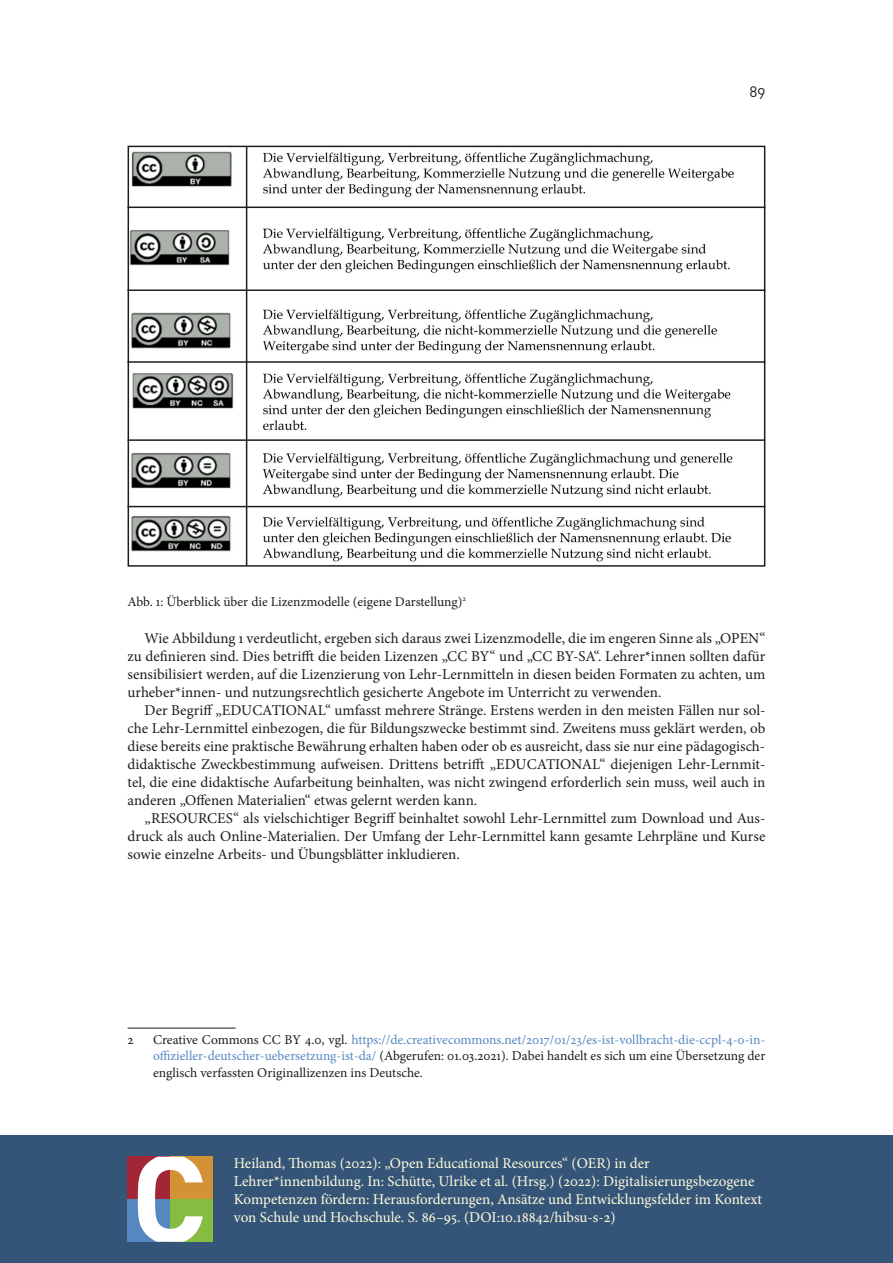
<style>
.page{position:relative;width:893px;height:1263px;background:#fff}
.page>*{position:absolute;margin:0;border:0;box-sizing:border-box;transform-origin:0 0}
.t1{font:15px/18px "Minion Pro";color:#1d1d1b;text-align:justify}
.t2{font:15px/18px "Minion Pro";color:#fffbdc}
.t3{font:15px "DIN Pro";color:#1d1d1b}
.t4{font:13.5px/16.2px "Minion Pro";color:#1d1d1b;text-align:justify}
.s1{color:#5588c1}
</style>
<div class="page">
<div style="left:0;top:1135px;width:893px;height:128px;background:#355578"></div>
<div style="left:170px;top:1199px;width:43px;height:43px;background:#86bd40"></div>
<div style="left:170px;top:1157px;width:43px;height:42px;background:#d39236"></div>
<div style="left:128px;top:1199px;width:42px;height:43px;background:#5588c1"></div>
<div style="left:128px;top:1157px;width:42px;height:42px;background:#a32636"></div>
<svg style="left:138px;top:1157px;width:65px;height:85px"></svg>
<img style="left:131px;top:149px;width:614px;height:415px">
<hr style="left:128px;top:1028px;width:108px;height:1px;background:#1d1d1b">
<div style="left:128px;top:146px;width:637px;height:421px;border:2px solid #1d1d1b"></div>
<hr style="left:246px;top:147px;width:1px;height:419px;background:#1d1d1b">
<hr style="left:128px;top:207px;width:637px;height:1px;background:#1d1d1b">
<hr style="left:128px;top:289px;width:637px;height:2px;background:#1d1d1b">
<hr style="left:128px;top:361px;width:637px;height:2px;background:#1d1d1b">
<hr style="left:128px;top:439px;width:637px;height:2px;background:#1d1d1b">
<hr style="left:128px;top:506px;width:637px;height:1px;background:#1d1d1b">
<p class="t3" style="left:749px;top:79px;width:17px">89</p>
<p class="t4" style="left:128px;top:593px;width:340px">Abb. 1: Überblick über die Lizenzmodelle (eigene Darstellung)<sup>2</sup></p>
<p class="t1" style="left:128px;top:629px;width:639px;text-indent:17px">Wie Abbildung 1 verdeutlicht, ergeben sich daraus zwei Lizenzmodelle, die im engeren Sinne als „OPEN“ zu definieren sind. Dies betrifft die beiden Lizenzen „CC BY“ und „CC BY-SA“. Lehrer*innen sollten dafür sensibilisiert werden, auf die Lizenzierung von Lehr-Lernmitteln in diesen beiden Formaten zu achten, um urheber*innen- und nutzungsrechtlich gesicherte Angebote im Unterricht zu verwenden.</p>
<p class="t1" style="left:128px;top:701px;width:639px;text-indent:17px">Der Begriff „EDUCATIONAL“ umfasst mehrere Stränge. Erstens werden in den meisten Fällen nur sol&shy;che Lehr-Lernmittel einbezogen, die für Bildungszwecke bestimmt sind. Zweitens muss geklärt werden, ob diese bereits eine praktische Bewährung erhalten haben oder ob es ausreicht, dass sie nur eine pädagogisch&shy;didaktische Zweckbestimmung aufweisen. Drittens betrifft „EDUCATIONAL“ diejenigen Lehr-Lernmit&shy;tel, die eine didaktische Aufarbeitung beinhalten, was nicht zwingend erforderlich sein muss, weil auch in anderen „Offenen Materialien“ etwas gelernt werden kann.</p>
<p class="t1" style="left:128px;top:809px;width:639px;text-indent:17px">„RESOURCES“ als vielschichtiger Begriff beinhaltet sowohl Lehr-Lernmittel zum Download und Aus&shy;druck als auch Online-Materialien. Der Umfang der Lehr-Lernmittel kann gesamte Lehrpläne und Kurse sowie einzelne Arbeits- und Übungsblätter inkludieren.</p>
<p class="t4" style="left:128px;top:1032px;width:8px">2</p>
<p class="t4" style="left:153px;top:1032px;width:614px">Creative Commons CC BY 4.0, vgl. <span class="s1">https://de.creativecommons.net/2017/01/23/es-ist-vollbracht-die-ccpl-4-0-in&shy;offizieller-deutscher-uebersetzung-ist-da/</span> (Abgerufen: 01.03.2021). Dabei handelt es sich um eine Übersetzung der englisch verfassten Originallizenzen ins Deutsche.</p>
<p class="t2" style="left:234px;top:1154px;width:530px">Heiland, Thomas (2022): „Open Educational Resources“ (OER) in der Lehrer*innenbildung. In: Schütte, Ulrike et al. (Hrsg.) (2022): Digitalisierungsbezogene Kompetenzen fördern: Herausforderungen, Ansätze und Entwicklungsfelder im Kontext von Schule und Hochschule. S. 86–95. (DOI:10.18842/hibsu-s-2)</p>
</div>
